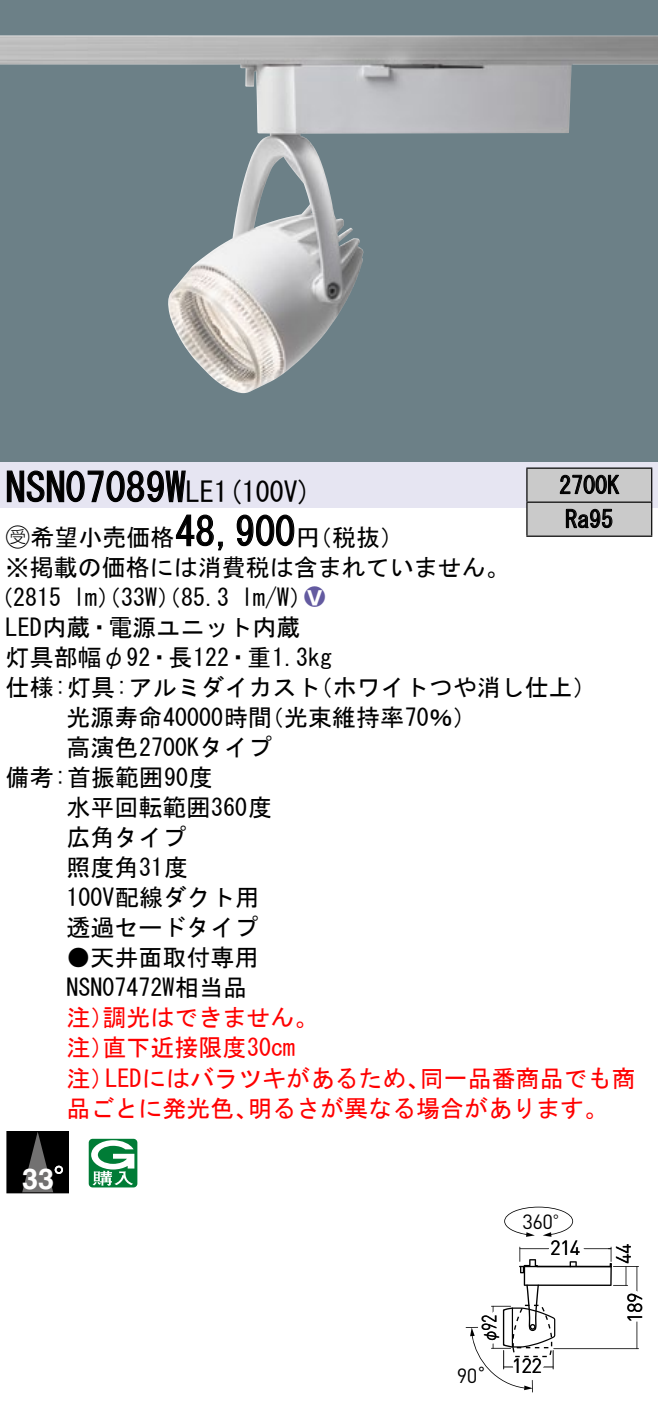
<style>
.page{position:relative;width:658px;height:1413px;background:#fff}
.page>*{position:absolute;margin:0;border:0;box-sizing:border-box;transform-origin:0 0}
.t1{font:40px "MS Gothic";color:#000}
.t2{font:700 28.8px "Helvetica LT Std";color:#fff}
.t3{font:28px "MS Gothic";color:#000}
.t4{font:24px/30px "MS Gothic";color:#000}
.t5{font:24px/30px "MS Gothic";color:#f00}
.t6{font:24px "Ford Classification 1";color:#635aa0}
.t7{font:20.4px "DINOT";letter-spacing:-.025em;color:#000}
.t8{font:20.4px "DINOT";letter-spacing:-.025em;color:#000;scale:.8 1}
.t9{font:18px "Gothic BBB Pro Medium 90 pv RKSJ H";color:#000;scale:.8 1}
.s1{font-size:40px}
.s2{font-family:"Ford Classification 1"}
.s3{color:#fff}
.s4{font-family:"Gothic BBB Pro Medium 90 pv RKSJ H";font-size:18px}
</style>
<div class="page">
<svg style="left:0;top:0;width:658px;height:462px;fill:#6c8087"></svg>
<img style="left:0;top:64px;width:568px;height:329px">
<div style="left:0;top:462px;width:658px;height:45px;background:#e6e5f2"></div>
<svg style="left:6px;top:470px;width:180px;height:33px"></svg>
<svg style="left:175px;top:514px;width:48px;height:37px"></svg>
<svg style="left:236px;top:514px;width:59px;height:32px"></svg>
<div style="left:7px;top:1131px;width:61px;height:61px;background:#000"></div>
<div style="left:7px;top:1131px;width:62px;height:62px;border:1px solid #000"></div>
<svg style="left:22px;top:1131px;width:39px;height:61px"></svg>
<svg style="left:55px;top:1165px;width:8px;height:8px"></svg>
<svg style="left:89px;top:1138px;width:48px;height:49px"></svg>
<hr style="left:526px;top:467px;width:126px;height:2px;background:#000">
<hr style="left:526px;top:468px;width:1px;height:33px;background:#000">
<hr style="left:651px;top:468px;width:1px;height:33px;background:#000">
<hr style="left:526px;top:501px;width:126px;height:2px;background:#000">
<hr style="left:526px;top:502px;width:1px;height:33px;background:#000">
<hr style="left:651px;top:502px;width:1px;height:33px;background:#000">
<hr style="left:526px;top:535px;width:126px;height:2px;background:#000">
<svg style="left:527px;top:468px;width:124px;height:68px"></svg>
<svg style="left:465px;top:1206px;width:174px;height:186px"></svg>
<h1 class="t1" style="left:6px;top:467px;width:162px">NSN07089</h1>
<p class="t3" style="left:166px;top:478px;width:147px"><span class="s1">W</span>LE (1 100 (V</p>
<p class="t4" style="left:559px;top:468px;width:61px;line-height:34px">2700K<br>Ra95</p>
<h1 class="t1" style="left:175px;top:511px;width:121px">48,900</h1>
<p class="t4" style="left:6px;top:522px;width:505px"><span class="s2">B</span>希望小売価格<br>※掲載の価格には消費税は含まれていません。</p>
<p class="t6" style="left:304px;top:585px;width:22px">2<span class="s3">8</span></p>
<p class="t4" style="left:296px;top:522px;width:109px">（円税抜(</p>
<p class="t4" style="left:241px;top:582px;width:73px">l m (W/</p>
<p class="t4" style="left:-11px;top:582px;width:74px">（2815</p>
<p class="t4" style="left:6px;top:612px;width:296px">LED内蔵・電源ユニット内蔵</p>
<p class="t4" style="left:6px;top:642px;width:328px">灯具部幅φ92・長122・重1.3kg</p>
<p class="t4" style="left:309px;top:672px;width:290px">（ホワイトつや消し仕上(</p>
<p class="t4" style="left:73px;top:582px;width:158px">lm）（33 ）（W 85.3</p>
<p class="t4" style="left:260px;top:672px;width:218px;text-indent:-254px">仕様:灯具:アルミダイカスト<br>（光束維持率70％(</p>
<p class="t4" style="left:66px;top:702px;width:207px">光源寿命40000時間</p>
<p class="t4" style="left:66px;top:732px;width:207px">高演色2700Kタイプ</p>
<p class="t4" style="left:6px;top:762px;width:208px">備考:首振範囲90度</p>
<p class="t4" style="left:66px;top:792px;width:207px">水平回転範囲360度</p>
<p class="t4" style="left:66px;top:822px;width:121px">広角タイプ</p>
<p class="t4" style="left:66px;top:852px;width:123px">照度角31度</p>
<p class="t4" style="left:66px;top:882px;width:194px">100V配線ダクト用</p>
<p class="t4" style="left:66px;top:912px;width:193px">透過セードタイプ</p>
<p class="t4" style="left:66px;top:942px;width:193px">●天井面取付専用<br>NSN07472W相当品</p>
<p class="t5" style="left:102px;top:1002px;width:217px">調光はできません。</p>
<p class="t5" style="left:102px;top:1002px;width:194px;text-indent:-36px">注）<br>直下近接限度30cm</p>
<p class="t5" style="left:66px;top:1032px;width:49px">注）</p>
<p class="t5" style="left:66px;top:1062px;width:49px">注）</p>
<p class="t5" style="left:105px;top:1062px;width:326px">LEDにはバラツキがあるため、</p>
<p class="t5" style="left:420px;top:1062px;width:217px">同一品番商品でも商</p>
<p class="t5" style="left:66px;top:1092px;width:193px">品ごとに発光色、</p>
<p class="t5" style="left:248px;top:1092px;width:362px">明るさが異なる場合があります。</p>
<p class="t2" style="left:22px;top:1161px;width:34px">33</p>
<p class="t7" style="left:522px;top:1207px;width:50px">360<span class="s4">°</span></p>
<p class="t7" style="left:550px;top:1233px;width:32px">214</p>
<p class="t8" style="left:475px;top:1330px;width:22px;rotate:-90deg">92</p>
<p class="t9" style="left:475px;top:1342px;width:19px;rotate:-90deg">φ</p>
<p class="t7" style="left:456px;top:1361px;width:32px">90˚</p>
<p class="t7" style="left:512px;top:1351px;width:32px">122</p>
<p class="t7" style="left:609px;top:1264px;width:22px;rotate:-90deg">44</p>
<p class="t7" style="left:621px;top:1322px;width:32px;rotate:-90deg">189</p>
</div>
